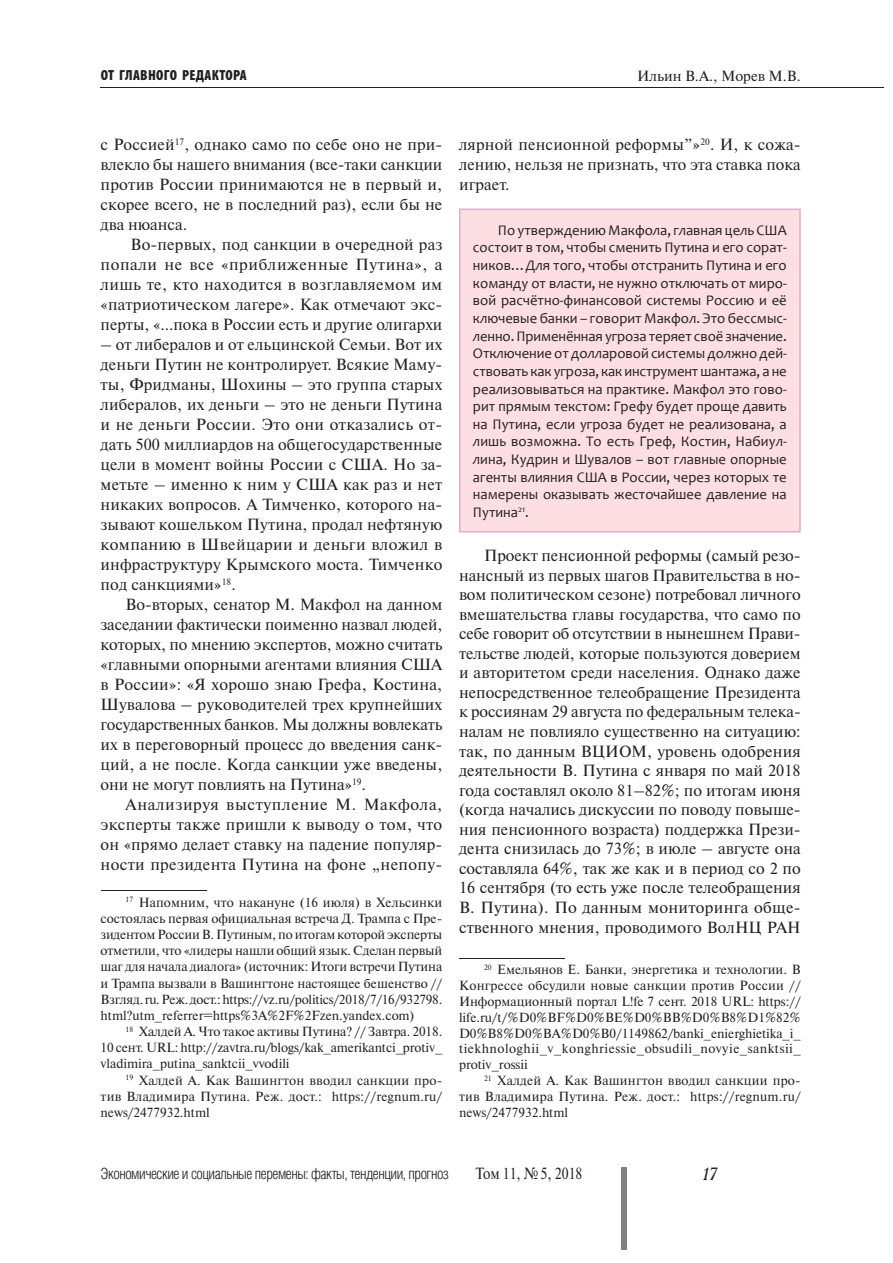
<style>
.page{position:relative;width:893px;height:1263px;background:#fff}
.page>*{position:absolute;margin:0;border:0;box-sizing:border-box;transform-origin:0 0}
.t1{font:italic 17.7px "Academy";color:#231f20}
.t2{font:16.2px/20px "Newton C";letter-spacing:.005em;color:#231f20;text-align:justify}
.t3{font:16.2px "Newton C";letter-spacing:.005em;color:#231f20;scale:.85 1}
.t4{font:300 15.45px "Helios Cond";letter-spacing:-.03em;color:#231f20}
.t5{font:14.7px/17.7px "Candara";color:#231f20;text-align:justify}
.t6{font:900 condensed 14.7px "Myriad Pro";letter-spacing:.02em;color:#231f20}
.t7{font:14.7px "Newton C";color:#231f20}
.t8{font:13.2px/16.2px "Newton C";color:#231f20;text-align:justify}
</style>
<div class="page">
<div style="left:459px;top:209px;width:342px;height:324px;background:#fcdee3"></div>
<hr style="left:101px;top:890px;width:105px;height:1px;background:#231f20">
<hr style="left:459px;top:958px;width:106px;height:1px;background:#231f20">
<div style="left:621px;top:1167px;width:5px;height:83px;background:#808285"></div>
<hr style="left:101px;top:87px;width:783px;height:1px;background:#231f20">
<p class="t6" style="left:101px;top:70px;width:147px">ОТ ГЛАВНОГО РЕДАКТОРА</p>
<p class="t7" style="left:637px;top:71px;width:165px">Ильин В.А., Морев М.В.</p>
<p class="t2" style="left:101px;top:136px;width:343px">с Россией<sup>17</sup>, однако само по себе оно не при&shy;влекло бы нашего внимания (все-таки санкции против России принимаются не в первый и, скорее всего, не в последний раз), если бы не два нюанса.</p>
<p class="t2" style="left:101px;top:236px;width:343px;text-indent:30px">Во-первых, под санкции в очередной раз попали не все «приближенные Путина», а лишь те, кто находится в возглавляемом им «патриотическом лагере». Как отмечают экс&shy;перты, «…пока в России есть и другие олигархи</p>
<p class="t2" style="left:101px;top:336px;width:343px">– от либералов и от ельцинской Семьи. Вот их деньги Путин не контролирует. Всякие Маму&shy;ты, Фридманы, Шохины – это группа старых либералов, их деньги – это не деньги Путина и не деньги России. Это они отказались от&shy;дать 500 миллиардов на общегосударственные цели в момент войны России с США. Но за&shy;метьте – именно к ним у США как раз и нет никаких вопросов. А Тимченко, которого на&shy;зывают кошельком Путина, продал нефтяную компанию в Швейцарии и деньги вложил в инфраструктуру Крымского моста. Тимченко под санкциями»<sup>18</sup>.</p>
<p class="t2" style="left:101px;top:596px;width:343px;text-indent:25px">Во-вторых, сенатор М. Макфол на данном заседании фактически поименно назвал людей, которых, по мнению экспертов, можно считать «главными опорными агентами влияния США в России»: «Я хорошо знаю Грефа, Костина, Шувалова – руководителей трех крупнейших государственных банков. Мы должны вовлекать их в переговорный процесс до введения санк&shy;ций, а не после. Когда санкции уже введены, они не могут повлиять на Путина»<sup>19</sup>.</p>
<p class="t2" style="left:101px;top:796px;width:343px;text-indent:25px">Анализируя выступление М. Макфола, эксперты также пришли к выводу о том, что он «прямо делает ставку на падение популяр&shy;ности президента Путина на фоне „непопу-</p>
<p class="t8" style="left:101px;top:895px;width:343px;text-indent:25px"><sup>17</sup> Напомним, что накануне (16 июля) в Хельсинки состоялась первая официальная встреча Д. Трампа с Пре&shy;зидентом России В. Путиным, по итогам которой эксперты отметили, что «лидеры нашли общий язык. Сделан первый шаг для начала диалога» (источник: Итоги встречи Путина и Трампа вызвали в Вашингтоне настоящее бешенство // Взгляд. ru. Реж. дост.: https://vz.ru/politics/2018/7/16/932798. html?utm_referrer=https%3A%2F%2Fzen.yandex.com)</p>
<p class="t8" style="left:101px;top:1025px;width:343px;text-indent:25px"><sup>18</sup> Халдей А. Что такое активы Путина? // Завтра. 2018.<br>10 сент. URL: http://zavtra.ru/blogs/kak_amerikantci_protiv_ vladimira_putina_sanktcii_vvodili</p>
<p class="t8" style="left:101px;top:1073px;width:343px;text-indent:25px"><sup>19</sup> Халдей А. Как Вашингтон вводил санкции про&shy;тив Владимира Путина. Реж. дост.: https://regnum.ru/ news/2477932.html</p>
<p class="t2" style="left:459px;top:136px;width:343px;line-height:19.5px">лярной пенсионной реформы”»<sup>20</sup>. И, к сожа&shy;лению, нельзя не признать, что эта ставка пока играет.<sup>21</sup></p>
<p class="t5" style="left:473px;top:223px;width:315px;text-indent:25px">По утверждению Макфола, главная цель США состоит в том, чтобы сменить Путина и его сорат&shy;ников…Для того, чтобы отстранить Путина и его команду от власти, не нужно отключать от миро&shy;вой расчётно-финансовой системы Россию и её ключевые банки – говорит Макфол. Это бессмыс&shy;ленно. Применённая угроза теряет своё значение.<br>Отключение от долларовой системы должно дей&shy;ствовать как угроза, как инструментшантажа, а не реализовываться на практике. Макфол это гово&shy;рит прямым текстом: Грефу будет проще давить на Путина, если угроза будет не реализована, а лишь возможна. То есть Греф, Костин, Набиул&shy;лина, Кудрин и Шувалов – вот главные опорные агенты влияния США в России, через которых те намерены оказывать жесточайшее давление на Путина<sup>21</sup>.</p>
<p class="t2" style="left:459px;top:547px;width:343px;line-height:19.5px;text-indent:25px">Проект пенсионной реформы (самый резо&shy;нансный из первых шагов Правительства в но&shy;вом политическом сезоне) потребовал личного вмешательства главы государства, что само по себе говорит об отсутствии в нынешнем Прави&shy;тельстве людей, которые пользуются доверием и авторитетом среди населения. Однако даже непосредственное телеобращение Президента к россиянам 29 августа по федеральным телека&shy;налам не повлияло существенно на ситуацию: так, по данным ВЦИОМ, уровень одобрения деятельности В. Путина с января по май 2018 года составлял около 81–82%; по итогам июня (когда начались дискуссии по поводу повыше&shy;ния пенсионного возраста) поддержка Прези&shy;дента снизилась до 73%; в июле – августе она составляла 64%, так же как и в период со 2 по 16 сентября (то есть уже после телеобращения В. Путина). По данным мониторинга обще&shy;ственного мнения, проводимого ВолНЦ РАН</p>
<p class="t8" style="left:459px;top:963px;width:343px;text-indent:25px"><sup>20</sup> Емельянов Е. Банки, энергетика и технологии. В Конгрессе обсудили новые санкции против России // Информационный портал L!fe 7 сент. 2018 URL: https:// life.ru/t/%D0%BF%D0%BE%D0%BB%D0%B8%D1%82% D0%B8%D0%BA%D0%B0/1149862/banki_enierghietika_i_ tiekhnologhii_v_konghriessie_obsudili_novyie_sanktsii_ protiv_rossii</p>
<p class="t8" style="left:459px;top:1074px;width:343px;text-indent:25px"><sup>21</sup> Халдей А. Как Вашингтон вводил санкции про&shy;тив Владимира Путина. Реж. дост.: https://regnum.ru/ news/2477932.html</p>
<p class="t4" style="left:101px;top:1168px;width:350px">Экономические и социальные перемены: факты, тенденции, прогноз</p>
<p class="t3" style="left:476px;top:1167px;width:127px">Том 11, № 5, 2018</p>
<p class="t1" style="left:702px;top:1165px;width:16px">17</p>
</div>
